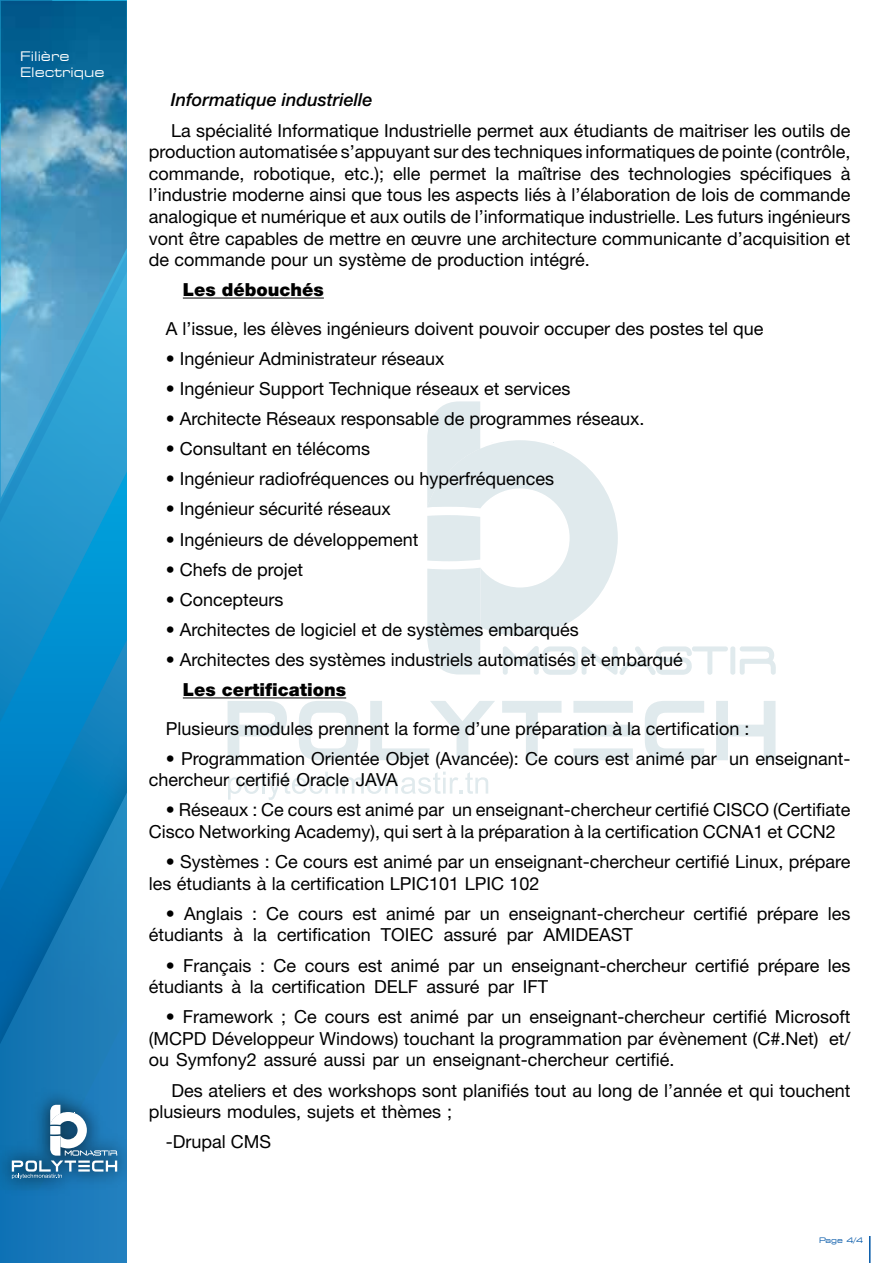
<style>
.page{position:relative;width:893px;height:1263px;background:#fff}
.page>*{position:absolute;margin:0;border:0;box-sizing:border-box;transform-origin:0 0}
.t1{font:18px/21.6px "Helvetica Neue LT Std";color:#000}
.t2{font:900 18px "Helvetica Neue LT Std";color:#000}
.t3{font:italic 500 18px "Helvetica Neue LT Std";color:#000}
.t4{font:expanded 13.2px/15.8px "Square 721 BT";color:#fff}
.t5{font:expanded 7.5px "Square 721 BT";color:#0056a7}
</style>
<div class="page">
<img style="left:1px;top:1px;width:126px;height:491px">
<img style="left:1px;top:492px;width:126px;height:30px">
<svg style="left:1px;top:522px;width:126px;height:740px;background:#0e80be"></svg>
<img style="left:1px;top:1081px;width:126px;height:122px">
<svg style="left:12px;top:1105px;width:105px;height:74px"></svg>
<svg style="left:427px;top:401px;width:349px;height:274px"></svg>
<svg style="left:227px;top:701px;width:60px;height:59px"></svg>
<svg style="left:299px;top:701px;width:59px;height:59px"></svg>
<svg style="left:370px;top:701px;width:125px;height:59px"></svg>
<svg style="left:502px;top:701px;width:60px;height:59px"></svg>
<svg style="left:573px;top:701px;width:60px;height:59px"></svg>
<svg style="left:645px;top:701px;width:59px;height:59px"></svg>
<svg style="left:716px;top:701px;width:59px;height:59px"></svg>
<svg style="left:228px;top:777px;width:31px;height:23px"></svg>
<hr style="left:262px;top:772px;width:3px;height:21px;background:#00546d">
<svg style="left:268px;top:772px;width:220px;height:28px"></svg>
<svg style="left:869px;top:1236px;width:1px;height:27px"></svg>
<hr style="left:183px;top:298px;width:141px;height:1px;background:#000">
<hr style="left:183px;top:697px;width:163px;height:1px;background:#000">
<p class="t4" style="left:20px;top:49px;width:86px">Filière<br>Electrique</p>
<p class="t3" style="left:171px;top:89px;width:203px">Informatique industrielle</p>
<p class="t1" style="left:149px;top:119px;width:703px;text-align:justify;text-indent:22px">La spécialité Informatique Industrielle permet aux étudiants de maitriser les outils de production automatisée s’appuyant sur des techniques informatiques de pointe (contrôle, commande, robotique, etc.); elle permet la maîtrise des technologies spécifiques à l’industrie moderne ainsi que tous les aspects liés à l’élaboration de lois de commande analogique et numérique et aux outils de l’informatique industrielle. Les futurs ingénieurs vont être capables de mettre en œuvre une architecture communicante d’acquisition et de commande pour un système de production intégré.</p>
<p class="t2" style="left:183px;top:279px;width:143px">Les débouchés</p>
<p class="t1" style="left:166px;top:317px;width:599px">A l’issue, les élèves ingénieurs doivent pouvoir occuper des postes tel que</p>
<p class="t1" style="left:166px;top:347px;width:280px">• Ingénieur Administrateur réseaux</p>
<p class="t1" style="left:166px;top:378px;width:406px">• Ingénieur Support Technique réseaux et services</p>
<p class="t1" style="left:166px;top:408px;width:480px">• Architecte Réseaux responsable de programmes réseaux.</p>
<p class="t1" style="left:166px;top:438px;width:206px">• Consultant en télécoms</p>
<p class="t1" style="left:166px;top:468px;width:390px">• Ingénieur radiofréquences ou hyperfréquences</p>
<p class="t1" style="left:166px;top:498px;width:227px">• Ingénieur sécurité réseaux</p>
<p class="t1" style="left:166px;top:528px;width:254px">• Ingénieurs de développement</p>
<p class="t1" style="left:166px;top:558px;width:139px">• Chefs de projet</p>
<p class="t1" style="left:166px;top:588px;width:119px">• Concepteurs</p>
<p class="t1" style="left:166px;top:618px;width:415px">• Architectes de logiciel et de systèmes embarqués</p>
<p class="t1" style="left:166px;top:648px;width:518px">• Architectes des systèmes industriels automatisés et embarqué</p>
<p class="t2" style="left:183px;top:679px;width:165px">Les certifications</p>
<p class="t1" style="left:166px;top:717px;width:585px">Plusieurs modules prennent la forme d’une préparation à la certification :</p>
<p class="t1" style="left:149px;top:747px;width:703px;text-indent:17px">• Programmation Orientée Objet (Avancée): Ce cours est animé par un enseignant&shy;chercheur certifié Oracle JAVA</p>
<p class="t1" style="left:149px;top:799px;width:703px;text-indent:17px">• Réseaux : Ce cours est animé par un enseignant-chercheur certifié CISCO (Certifiate<br>Cisco Networking Academy), qui sert à la préparation à la certification CCNA1 et CCN2</p>
<p class="t1" style="left:149px;top:851px;width:703px;text-indent:17px">• Systèmes : Ce cours est animé par un enseignant-chercheur certifié Linux, prépare les étudiants à la certification LPIC101 LPIC 102</p>
<p class="t1" style="left:149px;top:902px;width:703px;text-indent:17px">• Anglais : Ce cours est animé par un enseignant-chercheur certifié prépare les étudiants à la certification TOIEC assuré par AMIDEAST</p>
<p class="t1" style="left:149px;top:954px;width:703px;text-indent:17px">• Français : Ce cours est animé par un enseignant-chercheur certifié prépare les étudiants à la certification DELF assuré par IFT</p>
<p class="t1" style="left:149px;top:1006px;width:703px;text-align:justify;text-indent:17px">• Framework ; Ce cours est animé par un enseignant-chercheur certifié Microsoft (MCPD Développeur Windows) touchant la programmation par évènement (C#.Net) et/ ou Symfony2 assuré aussi par un enseignant-chercheur certifié.</p>
<p class="t1" style="left:149px;top:1079px;width:703px;text-indent:23px">Des ateliers et des workshops sont planifiés tout au long de l’année et qui touchent plusieurs modules, sujets et thèmes ;</p>
<p class="t1" style="left:166px;top:1131px;width:107px">-Drupal CMS</p>
<p class="t5" style="left:819px;top:1236px;width:46px">Page 4/4</p>
</div>
